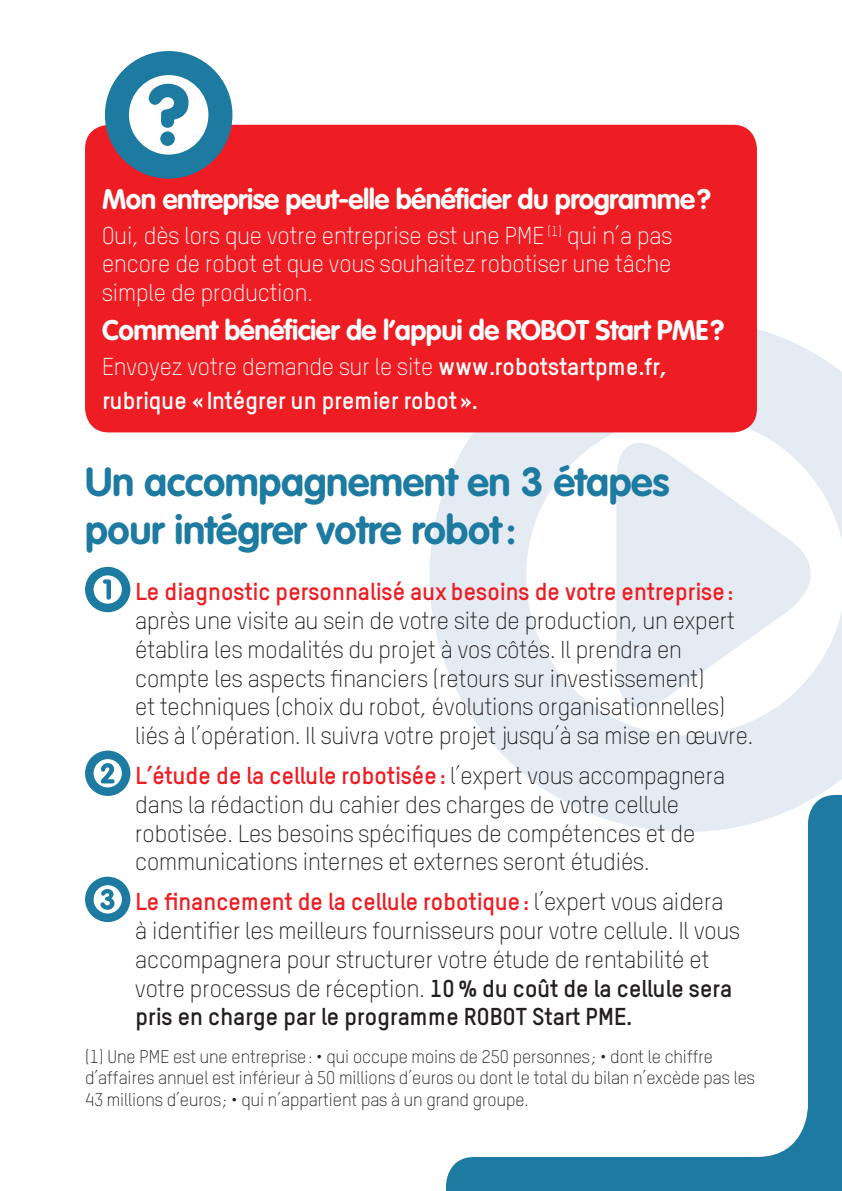
<style>
.page{position:relative;width:842px;height:1191px;background:#fff}
.page>*{position:absolute;margin:0;border:0;box-sizing:border-box;transform-origin:0 0}
.t1{font:700 40px/48px "VAG Rounded";letter-spacing:-.01em;color:#1d7aa1}
.t2{font:700 28px "VAG Rounded";letter-spacing:-.02em;color:#fff}
.t3{font:300 24px/28.8px "TSTARPRO";letter-spacing:-.01em;color:#231f20}
.t4{font:300 24px/28.8px "TSTARPRO";letter-spacing:-.01em;color:#fff;text-align:justify}
.t5{font:700 24px/34.4px "TSTARPRO";letter-spacing:-.01em;color:#fff}
.t6{font:700 24px "TSTARPRO";letter-spacing:-.01em;color:#ee1d23}
.t7{font:300 18px/21.6px "TSTARPRO";letter-spacing:-.01em;color:#231f20}
.s1{font-weight:300}
.s2{font-weight:700;color:#ee1d23}
.s3{font-weight:700}
</style>
<div class="page">
<svg style="left:429px;top:329px;width:413px;height:466px;fill:#e4ebf2"></svg>
<svg style="left:616px;top:417px;width:223px;height:316px;fill:#e4ebf2"></svg>
<svg style="left:446px;top:795px;width:396px;height:396px"></svg>
<svg style="left:85px;top:567px;width:45px;height:45px"></svg>
<svg style="left:85px;top:750px;width:45px;height:46px"></svg>
<svg style="left:85px;top:876px;width:45px;height:46px"></svg>
<div style="left:85px;top:125px;width:672px;height:307px;background:#ee1d23;border-radius:24px"></div>
<svg style="left:105px;top:51px;width:127px;height:128px"></svg>
<p class="t2" style="left:102px;top:183px;width:610px">Mon entreprise peut-elle bénéficier du programme?</p>
<p class="t4" style="left:102px;top:220px;width:572px">Oui, dès lors que votre entreprise est une PME <sup>(1)</sup> qui n’a pas encore de robot et que vous souhaitez robotiser une tâche simple de production.</p>
<p class="t2" style="left:102px;top:314px;width:624px">Comment bénéficier de l’appui de ROBOT Start PME?</p>
<p class="t5" style="left:102px;top:349px;width:566px"><span class="s1">Envoyez votre demande sur le site</span> www.robotstartpme.fr, rubrique «Intégrer un premier robot».</p>
<h1 class="t1" style="left:85px;top:458px;width:586px">Un accompagnement en 3 étapes pour intégrer votre robot:</h1>
<p class="t6" style="left:135px;top:577px;width:599px">Le diagnostic personnalisé aux besoins de votre entreprise:</p>
<p class="t3" style="left:135px;top:606px;width:620px">après une visite au sein de votre site de production, un expert établira les modalités du projet à vos côtés. Il prendra en compte les aspects financiers (retours sur investissement)<br>et techniques (choix du robot, évolutions organisationnelles) liés à l’opération. Il suivra votre projet jusqu’à sa mise en œuvre.</p>
<p class="t3" style="left:135px;top:760px;width:591px"><span class="s2">L’étude de la cellule robotisée:</span> l’expert vous accompagnera dans la rédaction du cahier des charges de votre cellule robotisée. Les besoins spécifiques de compétences et de communications internes et externes seront étudiés.</p>
<p class="t3" style="left:135px;top:886px;width:606px"><span class="s2">Le financement de la cellule robotique:</span> l’expert vous aidera à identifier les meilleurs fournisseurs pour votre cellule. Il vous accompagnera pour structurer votre étude de rentabilité et votre processus de réception. <span class="s3">10% du coût de la cellule sera pris en charge par le programme ROBOT Start PME.</span></p>
<p class="t7" style="left:85px;top:1045px;width:672px">(1) Une PME est une entreprise: • qui occupe moins de 250 personnes; • dont le chiffre d’affaires annuel est inférieur à 50 millions d’euros ou dont le total du bilan n’excède pas les<br>43 millions d’euros; • qui n’appartient pas à un grand groupe.</p>
</div>
